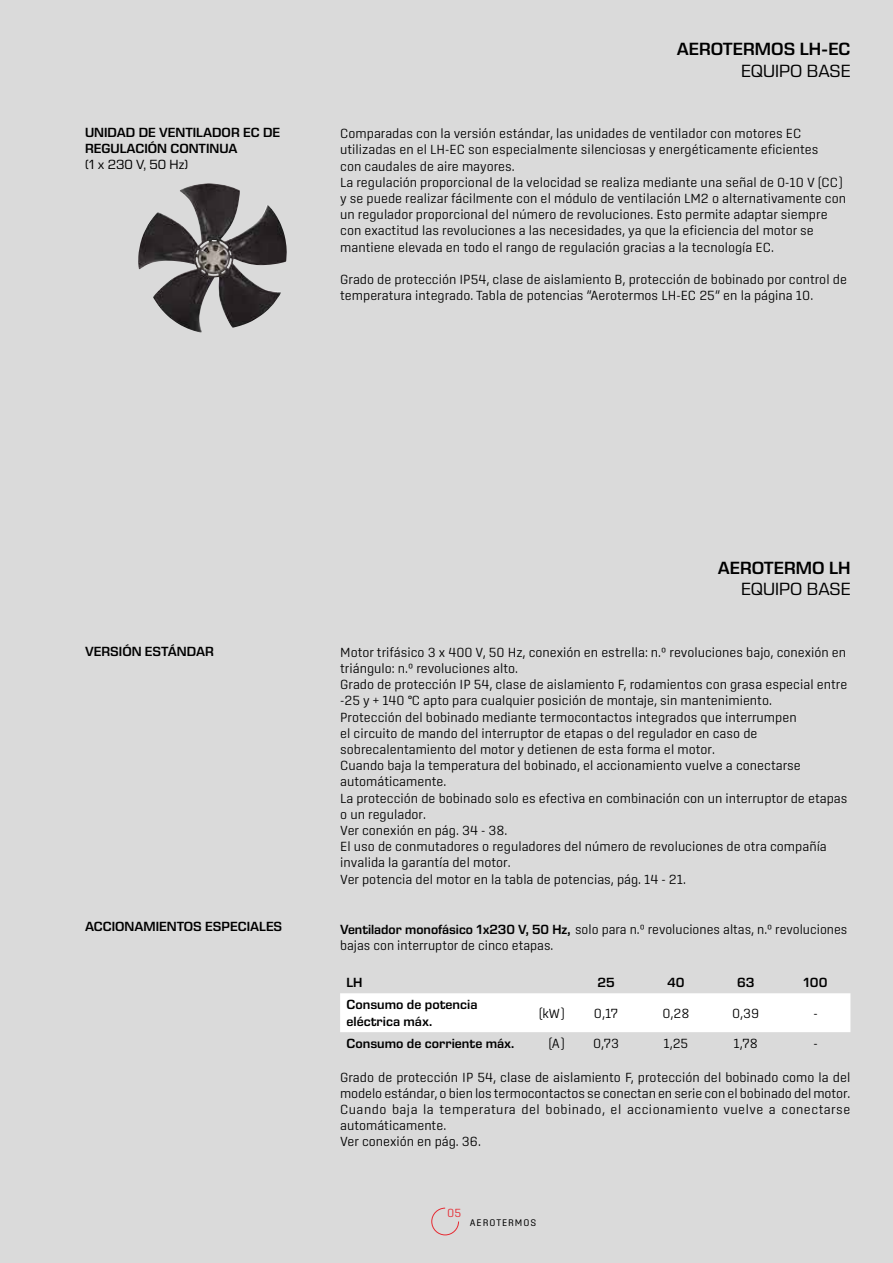
<style>
.page{position:relative;width:893px;height:1263px;background:#dadada}
.page>*{position:absolute;margin:0;border:0;box-sizing:border-box;transform-origin:0 0}
.t1{font:600 18px "Eurostile Next LT Pro";color:#000}
.t2{font:18px "Eurostile Next LT Pro";color:#000}
.t3{font:300 13.5px/16.2px "Center";color:#000}
.t4{font:600 13.5px/16.2px "Eurostile Next LT Pro";color:#000}
.t5{font:13.5px "Eurostile Next LT Pro";color:#000}
.t6{font:300 12px "Center";color:#e62a32}
.t7{font:9.75px "Center";letter-spacing:.095em;color:#000}
.s1{font-family:"Eurostile Next LT Pro";font-weight:600}
</style>
<div class="page">
<svg style="left:431px;top:1207px;width:28px;height:29px"></svg>
<div style="left:340px;top:993px;width:510px;height:39px;background:#fff"></div>
<img style="left:138px;top:183px;width:149px;height:149px">
<p class="t4" style="left:85px;top:125px;width:197px">UNIDAD DE VENTILADOR EC DE<br>REGULACIÓN CONTINUA</p>
<p class="t5" style="left:85px;top:157px;width:105px">(1 x 230 V, 50 Hz)</p>
<h1 class="t1" style="left:677px;top:39px;width:175px">AEROTERMOS LH-EC</h1>
<h1 class="t2" style="left:741px;top:61px;width:111px">EQUIPO BASE</h1>
<p class="t3" style="left:340px;top:125px;width:507px">Comparadas con la versión estándar, las unidades de ventilador con motores EC utilizadas en el LH-EC son especialmente silenciosas y energéticamente eficientes<br>con caudales de aire mayores.<br>La regulación proporcional de la velocidad se realiza mediante una señal de 0-10 V (CC) y se puede realizar fácilmente con el módulo de ventilación LM2 o alternativamente con un regulador proporcional del número de revoluciones. Esto permite adaptar siempre con exactitud las revoluciones a las necesidades, ya que la eficiencia del motor se mantiene elevada en todo el rango de regulación gracias a la tecnología EC.</p>
<p class="t3" style="left:340px;top:271px;width:508px">Grado de protección IP54, clase de aislamiento B, protección de bobinado por control de temperatura integrado. Tabla de potencias “Aerotermos LH-EC 25” en la página 10.</p>
<h1 class="t1" style="left:718px;top:558px;width:134px">AEROTERMO LH</h1>
<h1 class="t2" style="left:741px;top:579px;width:111px">EQUIPO BASE</h1>
<p class="t4" style="left:85px;top:643px;width:130px">VERSIÓN ESTÁNDAR</p>
<p class="t3" style="left:340px;top:644px;width:509px">Motor trifásico 3 x 400 V, 50 Hz, conexión en estrella: n.º revoluciones bajo, conexión en triángulo: n.º revoluciones alto.<br>Grado de protección IP 54, clase de aislamiento F, rodamientos con grasa especial entre -25 y + 140 °C apto para cualquier posición de montaje, sin mantenimiento.<br>Protección del bobinado mediante termocontactos integrados que interrumpen<br>el circuito de mando del interruptor de etapas o del regulador en caso de sobrecalentamiento del motor y detienen de esta forma el motor.<br>Cuando baja la temperatura del bobinado, el accionamiento vuelve a conectarse automáticamente.<br>La protección de bobinado solo es efectiva en combinación con un interruptor de etapas o un regulador.<br>Ver conexión en pág. 34 - 38.<br>El uso de conmutadores o reguladores del número de revoluciones de otra compañía invalida la garantía del motor.<br>Ver potencia del motor en la tabla de potencias, pág. 14 - 21.</p>
<p class="t4" style="left:85px;top:918px;width:199px">ACCIONAMIENTOS ESPECIALES</p>
<p class="t3" style="left:340px;top:921px;width:509px"><span class="s1">Ventilador monofásico 1x230 V, 50 Hz,</span> solo para n.º revoluciones altas, n.º revoluciones bajas con interruptor de cinco etapas.</p>
<p class="t4" style="left:346px;top:975px;width:18px">LH</p>
<p class="t4" style="left:597px;top:975px;width:19px">25</p>
<p class="t4" style="left:667px;top:975px;width:19px">40</p>
<p class="t4" style="left:737px;top:975px;width:19px">63</p>
<p class="t4" style="left:804px;top:975px;width:25px">100</p>
<p class="t4" style="left:346px;top:997px;width:132px">Consumo de potencia eléctrica máx.</p>
<p class="t3" style="left:539px;top:1005px;width:81px">(kW) 0,17</p>
<p class="t3" style="left:662px;top:1005px;width:29px">0,28</p>
<p class="t3" style="left:732px;top:1005px;width:29px">0,39</p>
<p class="t3" style="left:813px;top:1005px;width:6px">-</p>
<p class="t4" style="left:346px;top:1035px;width:169px">Consumo de corriente máx.</p>
<p class="t3" style="left:548px;top:1035px;width:72px">(A) 0,73</p>
<p class="t3" style="left:663px;top:1035px;width:26px">1,25</p>
<p class="t3" style="left:734px;top:1035px;width:26px">1,78</p>
<p class="t3" style="left:813px;top:1035px;width:6px">-</p>
<p class="t3" style="left:340px;top:1069px;width:512px">Grado de protección IP 54, clase de aislamiento F, protección del bobinado como la del modelo estándar, o bien los termocontactos se conectan en serie con el bobinado del motor.<br>Cuando baja la temperatura del bobinado, el accionamiento vuelve a conectarse automáticamente.<br>Ver conexión en pág. 36.</p>
<p class="t6" style="left:447px;top:1206px;width:16px">05</p>
<p class="t7" style="left:470px;top:1217px;width:68px">AEROTERMOS</p>
</div>
